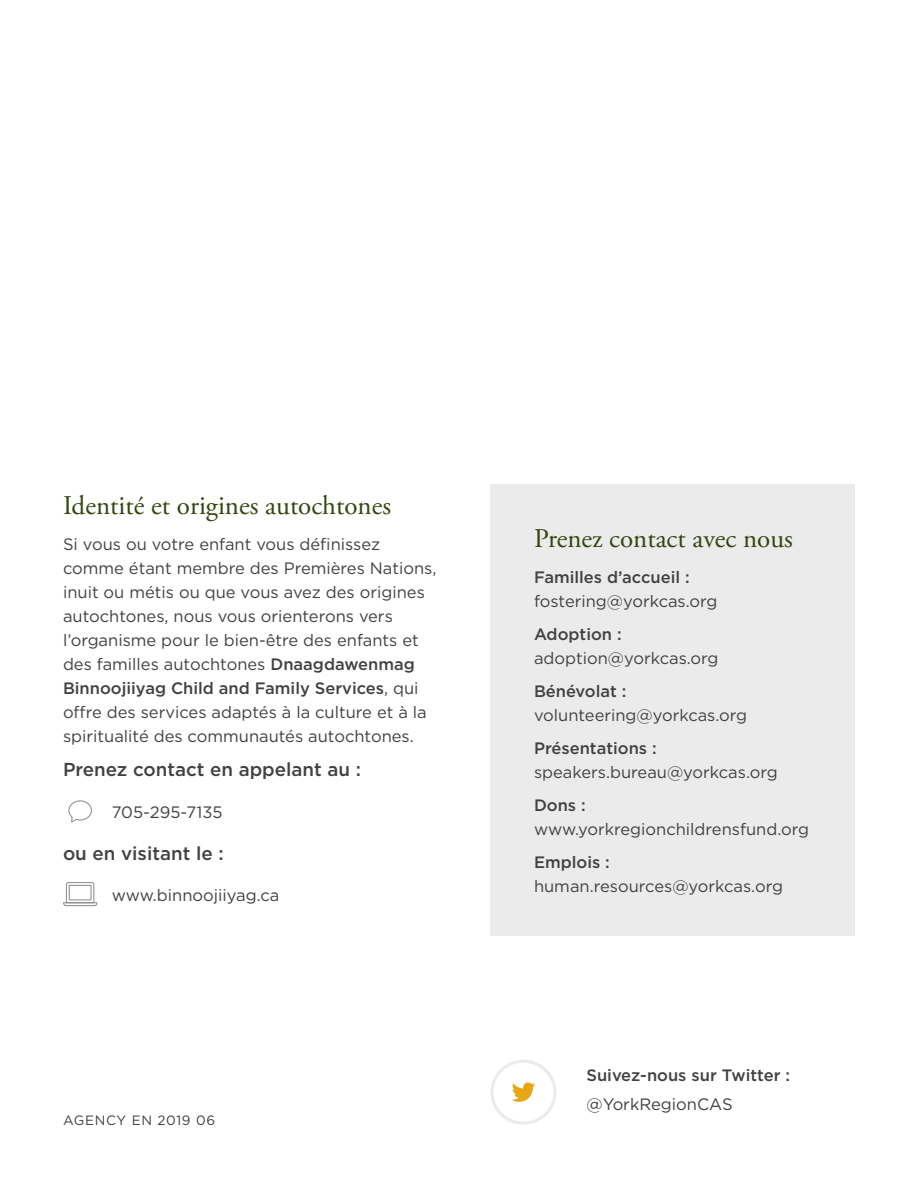
<style>
.page{position:relative;width:918px;height:1188px;background:#fff}
.page>*{position:absolute;margin:0;border:0;box-sizing:border-box;transform-origin:0 0}
.t1{font:27px "Adobe Garamond Pro";color:#34460e}
.t2{font:500 18.75px "Gotham";color:#414042}
.t3{font:16.5px/24px "Gotham";color:#414042}
.t4{font:500 16.5px "Gotham";color:#414042}
.t5{font:13.5px "Gotham";letter-spacing:.05em;color:#414042}
.s1{font-weight:500}
</style>
<div class="page">
<svg style="left:512px;top:1082px;width:23px;height:20px"></svg>
<div style="left:490px;top:1060px;width:66px;height:65px;border:3px solid #ebebec;border-radius:50%"></div>
<svg style="left:68px;top:800px;width:24px;height:23px"></svg>
<svg style="left:63px;top:882px;width:35px;height:25px"></svg>
<div style="left:69px;top:885px;width:23px;height:15px;border:1px solid #939598"></div>
<div style="left:490px;top:484px;width:365px;height:451px;background:#ebebec"></div>
<h1 class="t1" style="left:63px;top:489px;width:330px">Identité et origines autochtones</h1>
<p class="t3" style="left:63px;top:532px;width:375px">Si vous ou votre enfant vous définissez comme étant membre des Premières Nations, inuit ou métis ou que vous avez des origines autochtones, nous vous orienterons vers l’organisme pour le bien-être des enfants et des familles autochtones <span class="s1">Dnaagdawenmag Binnoojiiyag Child and Family Services</span>, qui offre des services adaptés à la culture et à la spiritualité des communautés autochtones.</p>
<p class="t2" style="left:63px;top:758px;width:300px">Prenez contact en appelant au :</p>
<p class="t3" style="left:112px;top:800px;width:112px">705-295-7135</p>
<p class="t2" style="left:63px;top:841px;width:162px">ou en visitant le :</p>
<p class="t3" style="left:112px;top:882px;width:169px">www.binnoojiiyag.ca</p>
<p class="t5" style="left:63px;top:1112px;width:154px">AGENCY EN 2019 06</p>
<h1 class="t1" style="left:534px;top:522px;width:260px">Prenez contact avec nous</h1>
<p class="t4" style="left:534px;top:566px;width:157px">Familles d’accueil :</p>
<p class="t3" style="left:534px;top:589px;width:185px">fostering@yorkcas.org</p>
<p class="t4" style="left:534px;top:623px;width:89px">Adoption :</p>
<p class="t3" style="left:534px;top:646px;width:186px">adoption@yorkcas.org</p>
<p class="t4" style="left:534px;top:680px;width:94px">Bénévolat :</p>
<p class="t3" style="left:534px;top:703px;width:215px">volunteering@yorkcas.org</p>
<p class="t4" style="left:534px;top:737px;width:124px">Présentations :</p>
<p class="t3" style="left:534px;top:760px;width:245px">speakers.bureau@yorkcas.org</p>
<p class="t4" style="left:534px;top:794px;width:53px">Dons :</p>
<p class="t3" style="left:534px;top:817px;width:277px">www.yorkregionchildrensfund.org</p>
<p class="t4" style="left:534px;top:851px;width:77px">Emplois :</p>
<p class="t3" style="left:534px;top:874px;width:250px">human.resources@yorkcas.org</p>
<p class="t4" style="left:586px;top:1065px;width:205px">Suivez-nous sur Twitter :</p>
<p class="t3" style="left:586px;top:1092px;width:148px">@YorkRegionCAS</p>
</div>
